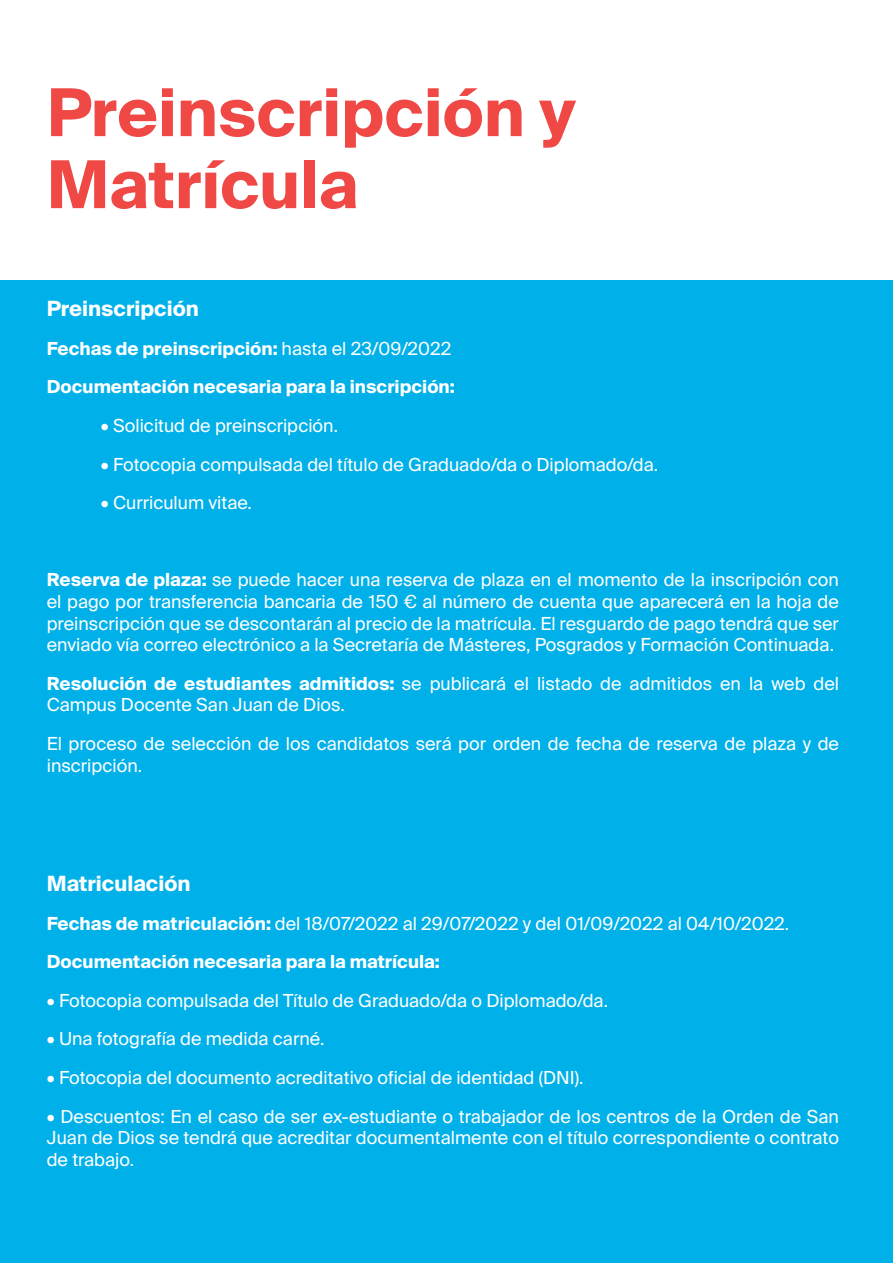
<style>
.page{position:relative;width:893px;height:1263px;background:#fff}
.page>*{position:absolute;margin:0;border:0;box-sizing:border-box;transform-origin:0 0}
.t1{font:700 66px "Suisse Intl";color:#ef4845}
.t2{font:700 21px "Suisse Intl";color:#fff}
.t3{font:18px/21.6px "Suisse Int'l";color:#fff;text-align:justify}
.t4{font:700 18px "Suisse Intl";color:#fff}
.s1{font-family:"Suisse Int'l";font-weight:400}
.s2{font-family:"Suisse Intl";font-weight:700}
</style>
<div class="page">
<div style="left:0;top:280px;width:893px;height:983px;background:#00b0e9"></div>
<p class="t1" style="left:47px;top:75px;width:531px">Preinscripción y</p>
<p class="t1" style="left:47px;top:147px;width:313px">Matrícula</p>
<p class="t2" style="left:47px;top:296px;width:154px">Preinscripción</p>
<p class="t4" style="left:47px;top:338px;width:406px">Fechas de preinscripción: <span class="s1">hasta el 23/09/2022</span></p>
<p class="t4" style="left:47px;top:376px;width:410px">Documentación necesaria para la inscripción:</p>
<p class="t3" style="left:101px;top:415px;width:239px">• Solicitud de preinscripción.</p>
<p class="t3" style="left:101px;top:453px;width:559px">• Fotocopia compulsada del título de Graduado/da o Diplomado/da.</p>
<p class="t3" style="left:101px;top:492px;width:153px">• Curriculum vitae.</p>
<p class="t3" style="left:47px;top:569px;width:794px"><span class="s2">Reserva de plaza:</span> se puede hacer una reserva de plaza en el momento de la inscripción con el pago por transferencia bancaria de 150 € al número de cuenta que aparecerá en la hoja de preinscripción que se descontarán al precio de la matrícula. El resguardo de pago tendrá que ser enviado vía correo electrónico a la Secretaría de Másteres, Posgrados y Formación Continuada.</p>
<p class="t3" style="left:47px;top:673px;width:794px"><span class="s2">Resolución de estudiantes admitidos:</span> se publicará el listado de admitidos en la web del<br>Campus Docente San Juan de Dios.</p>
<p class="t3" style="left:47px;top:733px;width:794px">El proceso de selección de los candidatos será por orden de fecha de reserva de plaza y de inscripción.</p>
<p class="t2" style="left:47px;top:871px;width:145px">Matriculación</p>
<p class="t3" style="left:47px;top:912px;width:744px"><span class="s2">Fechas de matriculación:</span> del 18/07/2022 al 29/07/2022 y del 01/09/2022 al 04/10/2022.</p>
<p class="t4" style="left:47px;top:951px;width:395px">Documentación necesaria para la matrícula:</p>
<p class="t3" style="left:47px;top:990px;width:563px">• Fotocopia compulsada del Título de Graduado/da o Diplomado/da.</p>
<p class="t3" style="left:47px;top:1028px;width:279px">• Una fotografía de medida carné.</p>
<p class="t3" style="left:47px;top:1067px;width:538px">• Fotocopia del documento acreditativo oficial de identidad (DNI).</p>
<p class="t3" style="left:47px;top:1106px;width:794px">• Descuentos: En el caso de ser ex-estudiante o trabajador de los centros de la Orden de San Juan de Dios se tendrá que acreditar documentalmente con el título correspondiente o contrato de trabajo.</p>
</div>
